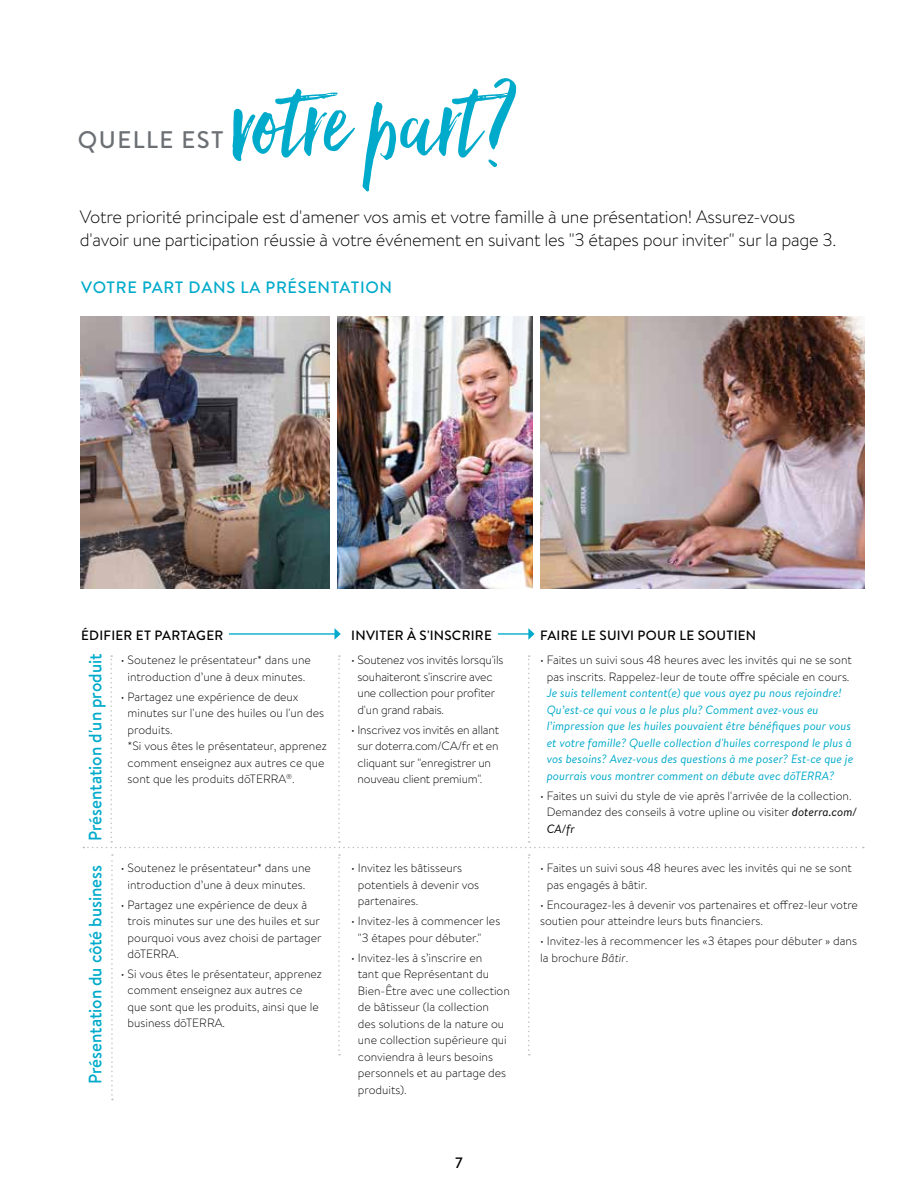
<style>
.page{position:relative;width:918px;height:1188px;background:#fff}
.page>*{position:absolute;margin:0;border:0;box-sizing:border-box;transform-origin:0 0}
.t1{font:126px "Hello Beautiful";color:#00aaca}
.t2{font:500 24px "Brandon Text";letter-spacing:.06em;color:#6c7074}
.t3{font:300 18px/22.5px "Brandon Text";letter-spacing:-.015em;color:#000}
.t4{font:500 18px "Brandon Text";letter-spacing:-.005em;color:#00aaca;scale:.95 1}
.t5{font:500 16.5px "Brandon Text";letter-spacing:.045em;color:#00aaca}
.t6{font:500 15px "Brandon Text";color:#000}
.t7{font:500 13.5px "Brandon Text";letter-spacing:.02em;color:#000}
.t8{font:300 12px/16.5px "Brandon Text";color:#000}
.t9{font:italic 12px/16.5px "Brandon Text";color:#00aaca}
.s1{font-weight:400;font-style:italic}
.s2{font-style:italic}
</style>
<div class="page">
<img style="left:81px;top:316px;width:249px;height:272px">
<img style="left:337px;top:316px;width:196px;height:272px">
<img style="left:540px;top:316px;width:324px;height:272px">
<svg style="left:528px;top:854px;width:2px;height:202px"></svg>
<hr style="left:229px;top:633px;width:106px;height:2px;background:#00aaca">
<svg style="left:335px;top:628px;width:6px;height:12px"></svg>
<hr style="left:498px;top:633px;width:31px;height:2px;background:#00aaca">
<svg style="left:528px;top:628px;width:7px;height:12px"></svg>
<svg style="left:338px;top:854px;width:2px;height:202px"></svg>
<svg style="left:111px;top:854px;width:2px;height:246px"></svg>
<svg style="left:83px;top:655px;width:781px;height:193px"></svg>
<h2 class="t2" style="left:78px;top:124px;width:147px">QUELLE EST</h2>
<h1 class="t1" style="left:232px;top:52px;width:288px">votre part?</h1>
<h3 class="t3" style="left:80px;top:205px;width:758px">Votre priorité principale est d'amener vos amis et votre famille à une présentation! Assurez-vous d'avoir une participation réussie à votre événement en suivant les "3 étapes pour inviter" sur la page 3.</h3>
<h3 class="t5" style="left:81px;top:276px;width:313px">VOTRE PART DANS LA PRÉSENTATION</h3>
<p class="t7" style="left:81px;top:626px;width:144px">ÉDIFIER ET PARTAGER</p>
<p class="t8" style="left:121px;top:651px;width:191px;text-align:center">• Soutenez le présentateur* dans une introduction d’une à deux minutes.</p>
<p class="t8" style="left:128px;top:688px;width:201px;text-indent:-7px">• Partagez une expérience de deux minutes sur l'une des huiles ou l'un des produits.<br>*Si vous êtes le présentateur, apprenez comment enseignez aux autres ce que sont que les produits dōTERRA<sup>®</sup>.</p>
<h3 class="t4" style="left:83px;top:841px;width:199px;rotate:-90deg">Présentation d'un produit</h3>
<h3 class="t4" style="left:83px;top:1084px;width:232px;rotate:-90deg">Présentation du côté business</h3>
<p class="t8" style="left:121px;top:859px;width:191px;text-align:center">• Soutenez le présentateur* dans une introduction d’une à deux minutes.</p>
<p class="t8" style="left:128px;top:896px;width:196px;text-indent:-7px">• Partagez une expérience de deux à trois minutes sur une des huiles et sur pourquoi vous avez choisi de partager dōTERRA.</p>
<p class="t8" style="left:128px;top:965px;width:196px;text-indent:-7px">• Si vous êtes le présentateur, apprenez comment enseignez aux autres ce que sont que les produits, ainsi que le business dōTERRA.</p>
<p class="t7" style="left:351px;top:626px;width:142px">INVITER À S'INSCRIRE</p>
<p class="t8" style="left:358px;top:651px;width:147px;text-indent:-6px">• Soutenez vos invités lorsqu'ils souhaiteront s'inscrire avec une collection pour profiter d'un grand rabais.</p>
<p class="t8" style="left:358px;top:721px;width:143px;text-indent:-6px">• Inscrivez vos invités en allant sur doterra.com/CA/fr et en cliquant sur "enregistrer un nouveau client premium".</p>
<p class="t8" style="left:358px;top:859px;width:123px;text-indent:-7px">• Invitez les bâtisseurs potentiels à devenir vos partenaires.</p>
<p class="t8" style="left:358px;top:912px;width:144px;text-indent:-7px">• Invitez-les à commencer les "3 étapes pour débuter."</p>
<p class="t8" style="left:358px;top:949px;width:153px;text-indent:-7px">• Invitez-les à s’inscrire en<br>tant que Représentant du<br>Bien-Être avec une collection de bâtisseur (la collection des solutions de la nature ou une collection supérieure qui conviendra à leurs besoins personnels et au partage des produits).</p>
<p class="t6" style="left:455px;top:1153px;width:9px">7</p>
<p class="t7" style="left:540px;top:626px;width:218px">FAIRE LE SUIVI POUR LE SOUTIEN</p>
<p class="t8" style="left:540px;top:651px;width:313px;text-align:center">• Faites un suivi sous 48 heures avec les invités qui ne se sont pas inscrits. Rappelez-leur de toute offre spéciale en cours.</p>
<p class="t9" style="left:547px;top:684px;width:308px">Je suis tellement content(e) que vous ayez pu nous rejoindre!<br>Qu’est-ce qui vous a le plus plu? Comment avez-vous eu l’impression que les huiles pouvaient être bénéfiques pour vous et votre famille? Quelle collection d'huiles correspond le plus à vos besoins? Avez-vous des questions à me poser? Est-ce que je pourrais vous montrer comment on débute avec dōTERRA?</p>
<p class="t8" style="left:547px;top:787px;width:312px;text-indent:-7px">• Faites un suivi du style de vie après l'arrivée de la collection.<br>Demandez des conseils à votre upline ou visiter <span class="s1">doterra.com/<br>CA/fr</span></p>
<p class="t8" style="left:547px;top:859px;width:307px;text-indent:-7px">• Faites un suivi sous 48 heures avec les invités qui ne se sont pas engagés à bâtir.</p>
<p class="t8" style="left:540px;top:896px;width:319px">• Encouragez-les à devenir vos partenaires et offrez-leur votre soutien pour atteindre leurs buts financiers.</p>
<p class="t8" style="left:540px;top:932px;width:318px">• Invitez-les à recommencer les «3 étapes pour débuter » dans la brochure <span class="s2">Bâtir</span>.</p>
</div>
